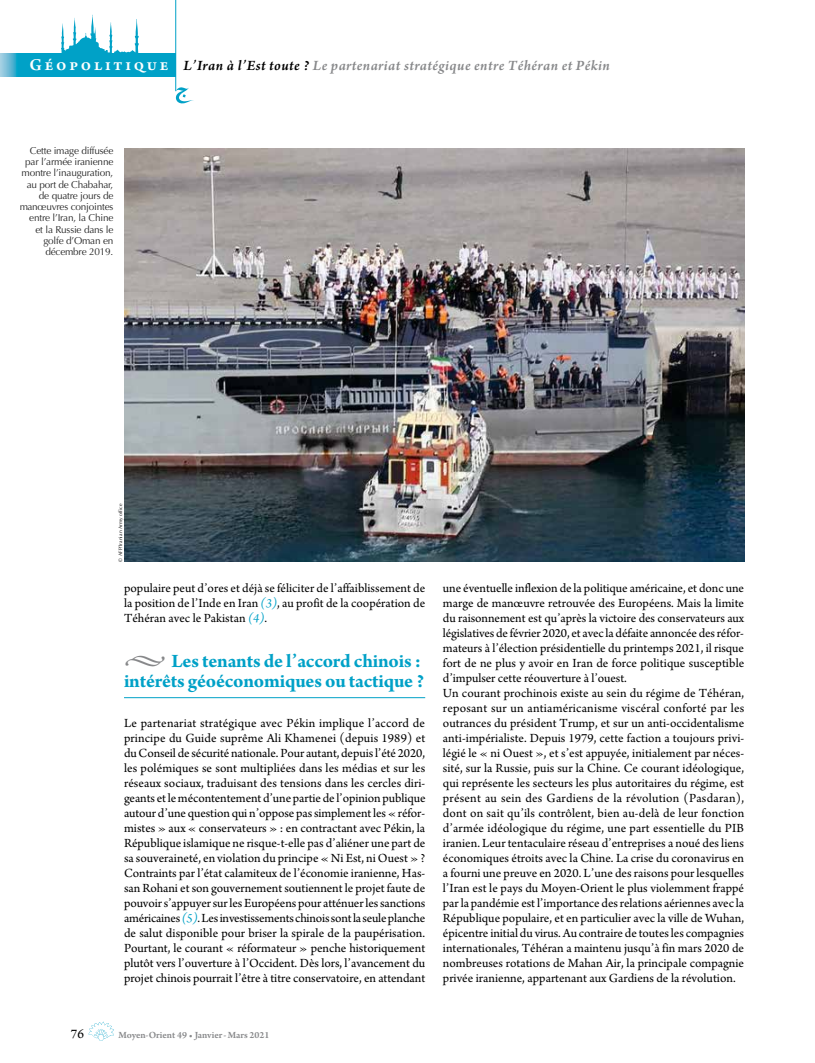
<style>
.page{position:relative;width:815px;height:1063px;background:#fff}
.page>*{position:absolute;margin:0;border:0;box-sizing:border-box;transform-origin:0 0}
.t1{font:700 20px/20px "Arno Pro";letter-spacing:-.01em;color:#00a1c7}
.t2{font:italic 600 15px "Arno Pro";letter-spacing:.03em;color:#87888a}
.t3{font:13.75px "Arno Pro";color:#000}
.t4{font:13.12px/15px "Arno Pro";color:#000;text-align:justify}
.t5{font:10px/11.2px "Optima";letter-spacing:-.02em;color:#000;text-align:right}
.t6{font:600 10px "Arno Pro";letter-spacing:-.005em;color:#87888a}
.t7{font:5px "Optima";letter-spacing:.015em;color:#000}
.s1{font-style:normal;font-size:17.5px;color:#fff}
.s2{color:#000}
.s3{font-style:italic;color:#00a1c7}
.s4{font-family:"Minion Pro";font-size:26.25px;color:#87888a}
</style>
<div class="page">
<svg style="left:89px;top:1022px;width:25px;height:19px"></svg>
<svg style="left:61px;top:14px;width:78px;height:39px"></svg>
<svg style="left:0;top:53px;width:175px;height:23px"></svg>
<hr style="left:175px;top:0;width:1px;height:91px;background:#00a1c7">
<svg style="left:176px;top:87px;width:18px;height:17px"></svg>
<hr style="left:124px;top:697px;width:301px;height:1px;background:#00a1c7">
<img style="left:124px;top:148px;width:620px;height:414px">
<p class="t2" style="left:30px;top:56px;width:582px"><span class="s1">Géopolitique</span> <span class="s2">L’Iran à l’Est toute ?</span> Le partenariat stratégique entre Téhéran et Pékin</p>
<p class="t5" style="left:19px;top:145px;width:96px">Cette image diffusée par l’armée iranienne montre l’inauguration, au port de Chabahar, de quatre jours de manœuvres conjointes entre l’Iran, la Chine et la Russie dans le golfe d’Oman en décembre 2019.</p>
<p class="t7" style="left:118px;top:562px;width:60px;rotate:-90deg">© AFP/Iranian Army office</p>
<p class="t4" style="left:124px;top:581px;width:303px">populaire peut d’ores et déjà se féliciter de l’affaiblissement de la position de l’Inde en Iran <span class="s3">(3)</span>, au profit de la coopération de Téhéran avec le Pakistan <span class="s3">(4)</span>.</p>
<h1 class="t1" style="left:124px;top:652px;width:302px"><span class="s4">•</span> Les tenants de l’accord chinois : intérêts géoéconomiques ou tactique ?</h1>
<p class="t4" style="left:124px;top:716px;width:303px">Le partenariat stratégique avec Pékin implique l’accord de principe du Guide suprême Ali Khamenei (depuis 1989) et du Conseil de sécurité nationale. Pour autant, depuis l’été 2020, les polémiques se sont multipliées dans les médias et sur les réseaux sociaux, traduisant des tensions dans les cercles diri&shy;geants et le mécontentement d’une partie de l’opinion publique autour d’une question qui n’oppose pas simplement les « réfor&shy;mistes » aux « conservateurs » : en contractant avec Pékin, la République islamique ne risque-t-elle pas d’aliéner une part de sa souveraineté, en violation du principe « Ni Est, ni Ouest » ?<br>Contraints par l’état calamiteux de l’économie iranienne, Has&shy;san Rohani et son gouvernement soutiennent le projet faute de pouvoir s’appuyer sur les Européens pour atténuer les sanctions américaines <span class="s3">(5)</span>. Les investissements chinois sont la seule planche de salut disponible pour briser la spirale de la paupérisation.<br>Pourtant, le courant « réformateur » penche historiquement plutôt vers l’ouverture à l’Occident. Dès lors, l’avancement du projet chinois pourrait l’être à titre conservatoire, en attendant</p>
<p class="t3" style="left:71px;top:1026px;width:15px">76</p>
<p class="t6" style="left:118px;top:1029px;width:152px">Moyen-Orient 49 • Janvier-Mars 2021</p>
<p class="t4" style="left:443px;top:581px;width:303px;text-align:left">une éventuelle inflexion de la politique américaine, et donc une marge de manœuvre retrouvée des Européens. Mais la limite du raisonnement est qu’après la victoire des conservateurs aux législatives de février 2020, et avec la défaite annoncée des réfor&shy;mateurs à l’élection présidentielle du printemps 2021, il risque fort de ne plus y avoir en Iran de force politique susceptible d’impulser cette réouverture à l’ouest.<br>Un courant prochinois existe au sein du régime de Téhéran, reposant sur un antiaméricanisme viscéral conforté par les outrances du président Trump, et sur un anti-occidentalisme anti-impérialiste. Depuis 1979, cette faction a toujours privi&shy;légié le « ni Ouest », et s’est appuyée, initialement par néces&shy;sité, sur la Russie, puis sur la Chine. Ce courant idéologique, qui représente les secteurs les plus autoritaires du régime, est présent au sein des Gardiens de la révolution (Pasdaran), dont on sait qu’ils contrôlent, bien au-delà de leur fonction d’armée idéologique du régime, une part essentielle du PIB iranien. Leur tentaculaire réseau d’entreprises a noué des liens économiques étroits avec la Chine. La crise du coronavirus en a fourni une preuve en 2020. L’une des raisons pour lesquelles l’Iran est le pays du Moyen-Orient le plus violemment frappé par la pandémie est l’importance des relations aériennes avec la République populaire, et en particulier avec la ville de Wuhan, épicentre initial du virus. Au contraire de toutes les compagnies internationales, Téhéran a maintenu jusqu’à fin mars 2020 de nombreuses rotations de Mahan Air, la principale compagnie privée iranienne, appartenant aux Gardiens de la révolution.</p>
</div>
